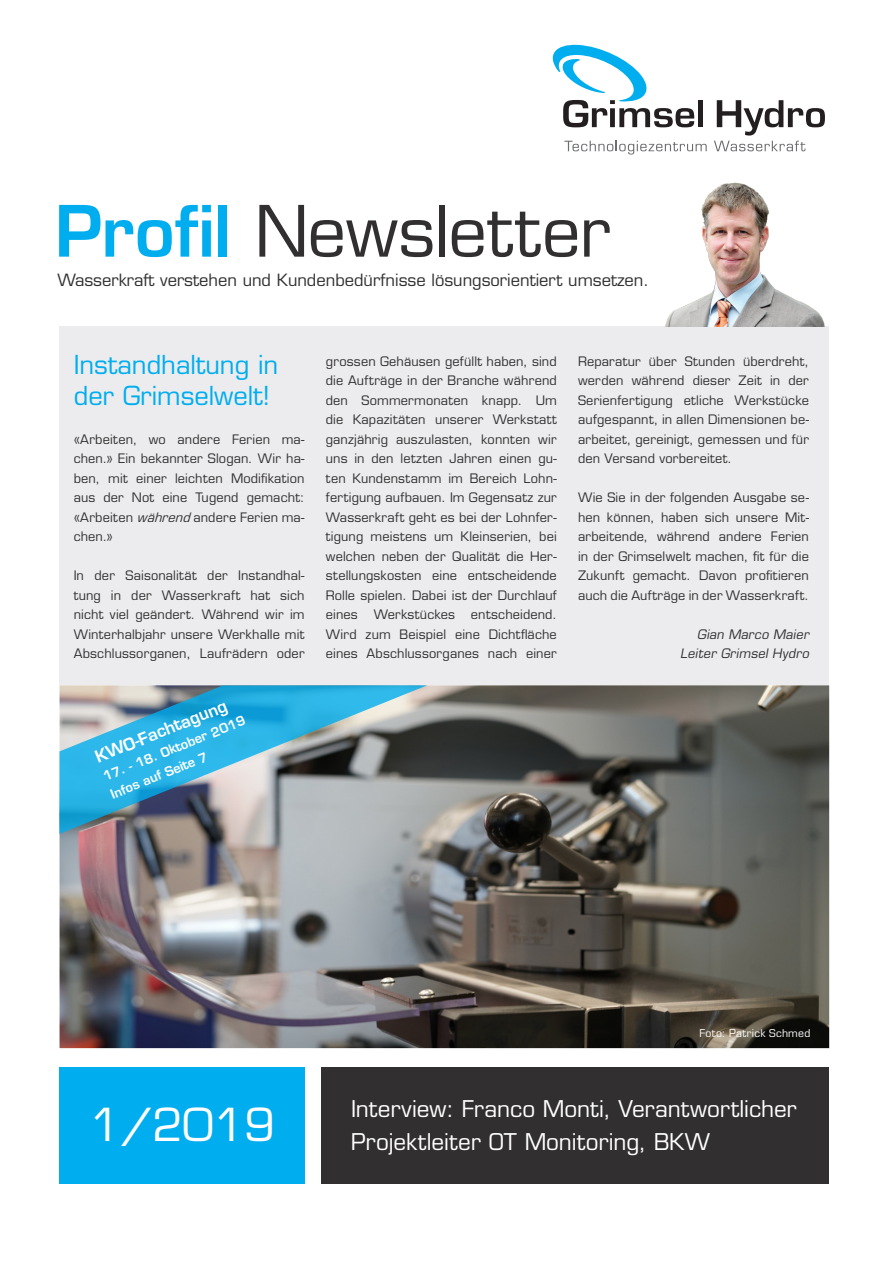
<style>
.page{position:relative;width:893px;height:1263px;background:#fff}
.page>*{position:absolute;margin:0;border:0;box-sizing:border-box;transform-origin:0 0}
.Bildlegenden{font:69px "Eurostile LT Std";letter-spacing:-.005em;color:#312f30}
.t1{font:44.4px "Eurostile LT Std";color:#fff}
.Titel2{font:25.5px/31.5px "Eurostile LT Std";color:#00aeef}
.t2{font:22.5px/33px "Eurostile LT Std";color:#fff}
.t3{font:16.5px "Eurostile LT Std";color:#312f30}
.t4{font:600 16.5px "Eurostile LT Std";color:#fff}
.Absatz_Text{font:12.75px/19.5px "Eurostile LT Std";letter-spacing:.01em;color:#312f30;text-align:justify}
.Autor-kursiv{font:italic 12.75px "Eurostile LT Std";color:#312f30}
.t5{font:600 12.75px "Eurostile LT Std";color:#fff}
.Bildlegenden-2{font:10.5px "Eurostile LT Std";letter-spacing:.025em;color:#fff}
.s1{font-weight:600;color:#00aeef}
.s2{font-style:italic}
</style>
<div class="page">
<div style="left:60px;top:327px;width:769px;height:358px;background:#ececee"></div>
<div style="left:698px;top:100px;width:5px;height:27px;background:#231f20"></div>
<svg style="left:553px;top:45px;width:141px;height:82px"></svg>
<svg style="left:564px;top:141px;width:143px;height:14px"></svg>
<svg style="left:714px;top:100px;width:111px;height:51px"></svg>
<div style="left:322px;top:1068px;width:507px;height:116px;background:#312f30"></div>
<div style="left:60px;top:1068px;width:245px;height:116px;background:#00aeef"></div>
<img style="left:60px;top:685px;width:769px;height:363px">
<svg style="left:59px;top:685px;width:368px;height:149px;background:#6da3b8"></svg>
<img style="left:665px;top:183px;width:161px;height:144px">
<p class="Bildlegenden" style="left:55px;top:190px;width:557px"><span class="s1">Profil</span> Newsletter</p>
<p class="t3" style="left:57px;top:270px;width:593px">Wasserkraft verstehen und Kundenbedürfnisse lösungsorientiert umsetzen.</p>
<p class="Titel2" style="left:74px;top:349px;width:206px">Instandhaltung in der Grimselwelt!</p>
<p class="Absatz_Text" style="left:74px;top:429px;width:232px">«Arbeiten, wo andere Ferien ma&shy;chen.» Ein bekannter Slogan. Wir ha&shy;ben, mit einer leichten Modifikation aus der Not eine Tugend gemacht: «Arbeiten <span class="s2">während</span>andere Ferien ma&shy;chen.»</p>
<p class="Absatz_Text" style="left:74px;top:566px;width:232px">In der Saisonalität der Instandhal&shy;tung in der Wasserkraft hat sich nicht viel geändert. Während wir im Winterhalbjahr unsere Werkhalle mit Abschlussorganen, Laufrädern oder</p>
<p class="t4" style="left:92px;top:748px;width:142px;rotate:-22deg">KWO-Fachtagung</p>
<p class="t5" style="left:101px;top:769px;width:153px;rotate:-22deg">17. - 18. Oktober 2019</p>
<p class="t5" style="left:108px;top:787px;width:105px;rotate:-22deg">Infos auf Seite 7</p>
<p class="Absatz_Text" style="left:326px;top:351px;width:232px">grossen Gehäusen gefüllt haben, sind die Aufträge in der Branche während den Sommermonaten knapp. Um die Kapazitäten unserer Werkstatt ganzjährig auszulasten, konnten wir uns in den letzten Jahren einen gu&shy;ten Kundenstamm im Bereich Lohn&shy;fertigung aufbauen. Im Gegensatz zur Wasserkraft geht es bei der Lohnfer&shy;tigung meistens um Kleinserien, bei welchen neben der Qualität die Her&shy;stellungskosten eine entscheidende Rolle spielen. Dabei ist der Durchlauf eines Werkstückes entscheidend.<br>Wird zum Beispiel eine Dichtfläche eines Abschlussorganes nach einer</p>
<p class="Absatz_Text" style="left:578px;top:351px;width:232px">Reparatur über Stunden überdreht, werden während dieser Zeit in der Serienfertigung etliche Werkstücke aufgespannt, in allen Dimensionen be&shy;arbeitet, gereinigt, gemessen und für den Versand vorbereitet.</p>
<p class="Absatz_Text" style="left:578px;top:488px;width:232px">Wie Sie in der folgenden Ausgabe se&shy;hen können, haben sich unsere Mit&shy;arbeitende, während andere Ferien in der Grimselwelt machen, fit für die Zukunft gemacht. Davon profitieren auch die Aufträge in der Wasserkraft.</p>
<p class="Autor-kursiv" style="left:697px;top:626px;width:116px">Gian Marco Maier</p>
<p class="Autor-kursiv" style="left:680px;top:646px;width:133px">Leiter Grimsel Hydro</p>
<p class="t1" style="left:89px;top:1098px;width:187px">1/2019</p>
<p class="Bildlegenden-2" style="left:699px;top:1026px;width:113px">Foto: Patrick Schmed</p>
<p class="t2" style="left:351px;top:1092px;width:447px">Interview: Franco Monti, Verantwortlicher<br>Projektleiter OT Monitoring, BKW</p>
</div>
